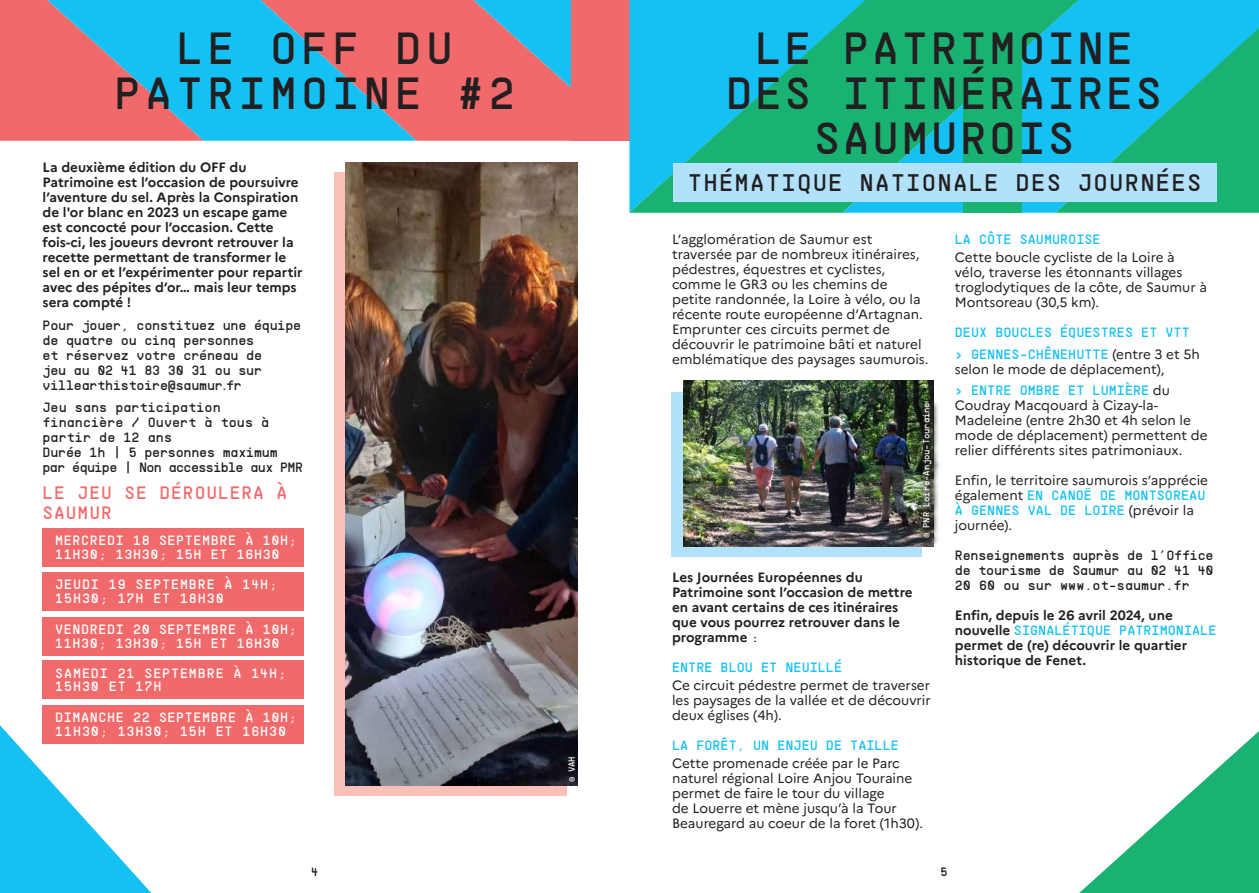
<style>
.page{position:relative;width:1259px;height:893px;background:#fff}
.page>*{position:absolute;margin:0;border:0;box-sizing:border-box;transform-origin:0 0}
.t1{font:45px/45px "PP Supply Mono";letter-spacing:.05em;color:#231f20;text-align:center}
.t2{font:45px/45px "PP Supply Mono";letter-spacing:.095em;color:#231f20;text-align:center}
.t3{font:24px "PP Supply Mono";letter-spacing:.05em;color:#231f20}
.t4{font:18px/19.5px "PP Supply Mono";letter-spacing:.05em;color:#f16a6b}
.t5{font:13.5px/15px "Marianne";color:#231f20}
.t6{font:700 13.5px/15px "Marianne";color:#231f20}
.t7{font:13.5px/22.5px "PP Supply Mono";color:#15c0f2}
.t8{font:13.5px/15px "PP Supply Mono";letter-spacing:-.02em;color:#231f20}
.t9{font:13.5px/13.5px "PP Supply Mono";letter-spacing:.04em;color:#fff}
.t10{font:13.5px/15px "PP Supply Mono";color:#231f20}
.t11{font:13.5px/13.5px "PP Supply Mono";letter-spacing:.06em;color:#fff}
.t12{font:12px "PP Supply Mono";color:#111314}
.t13{font:9px "PP Supply Mono";letter-spacing:-.02em;color:#fff}
.s1{font-family:"PP Supply Mono";font-weight:400}
.s2{font-family:"Marianne";color:#231f20}
.s3{font-family:"Marianne";font-weight:700;color:#231f20}
</style>
<div class="page">
<svg style="left:0;top:725px;width:151px;height:168px"></svg>
<svg style="left:1079px;top:731px;width:180px;height:162px"></svg>
<svg style="left:416px;top:0;width:155px;height:141px;background:#c77a84"></svg>
<svg style="left:203px;top:0;width:213px;height:141px;background:#65a1c1"></svg>
<div style="left:571px;top:0;width:58px;height:141px;background:#f16a6b"></div>
<svg style="left:0;top:0;width:203px;height:141px;background:#a0899c"></svg>
<svg style="left:629px;top:0;width:213px;height:213px;background:#19bac4"></svg>
<svg style="left:842px;top:0;width:417px;height:213px;background:#18b8a7"></svg>
<div style="left:963px;top:0;width:59px;height:213px;background:#19b273"></div>
<svg style="left:1055px;top:28px;width:204px;height:185px;background:#18baba"></svg>
<div style="left:43px;top:528px;width:261px;height:38px;background:#f16a6b"></div>
<div style="left:43px;top:572px;width:261px;height:38px;background:#f16a6b"></div>
<div style="left:43px;top:617px;width:261px;height:38px;background:#f16a6b"></div>
<div style="left:43px;top:660px;width:261px;height:39px;background:#f16a6b"></div>
<div style="left:43px;top:705px;width:261px;height:38px;background:#f16a6b"></div>
<div style="left:334px;top:173px;width:233px;height:623px;background:#fac0b8"></div>
<img style="left:345px;top:162px;width:233px;height:623px">
<div style="left:672px;top:392px;width:250px;height:164px;background:#b1e2f9"></div>
<img style="left:683px;top:381px;width:250px;height:165px">
<div style="left:918px;top:398px;width:23px;height:150px;background:#231f20;opacity:.75"></div>
<div style="left:673px;top:163px;width:543px;height:38px;background:#b1e2f9"></div>
<h1 class="t2" style="left:114px;top:25px;width:403px">LE OFF DU<br>PATRIMOINE #2</h1>
<h1 class="t1" style="left:726px;top:25px;width:438px">LE PATRIMOINE<br>DES ITINÉRAIRES<br>SAUMUROIS</h1>
<p class="t6" style="left:43px;top:159px;width:262px">La deuxième édition du OFF du Patrimoine est l’occasion de poursuivre l’aventure du sel. Après la Conspiration de l'or blanc en 2023 un escape game est concocté pour l’occasion. Cette fois-ci, les joueurs devront retrouver la recette permettant de transformer le sel en or et l’expérimenter pour repartir avec des pépites d’or… mais leur temps sera compté !</p>
<p class="t8" style="left:43px;top:317px;width:260px">Pour jouer, constituez une équipe de quatre ou cinq personnes<br>et réservez votre créneau de<br>jeu au 02 41 83 30 31 ou sur villearthistoire@saumur.fr</p>
<p class="t10" style="left:43px;top:400px;width:262px">Jeu sans participation financière / Ouvert à tous à partir de 12 ans<br>Durée 1h | 5 personnes maximum par équipe | Non accessible aux PMR</p>
<h3 class="t4" style="left:43px;top:483px;width:246px">LE JEU SE DÉROULERA À<br>SAUMUR</h3>
<p class="t9" style="left:55px;top:534px;width:243px">MERCREDI 18 SEPTEMBRE À 10H;<br>11H30; 13H30; 15H ET 16H30</p>
<p class="t11" style="left:55px;top:577px;width:223px">JEUDI 19 SEPTEMBRE À 14H;<br>15H30; 17H ET 18H30</p>
<p class="t9" style="left:55px;top:622px;width:243px">VENDREDI 20 SEPTEMBRE À 10H;<br>11H30; 13H30; 15H ET 16H30</p>
<p class="t11" style="left:55px;top:666px;width:232px">SAMEDI 21 SEPTEMBRE À 14H;<br>15H30 ET 17H</p>
<p class="t9" style="left:55px;top:710px;width:243px">DIMANCHE 22 SEPTEMBRE À 10H;<br>11H30; 13H30; 15H ET 16H30</p>
<p class="t13" style="left:565px;top:782px;width:28px;rotate:-90deg">© VAH</p>
<h2 class="t3" style="left:688px;top:166px;width:515px">THÉMATIQUE NATIONALE DES JOURNÉES</h2>
<p class="t5" style="left:672px;top:231px;width:258px">L’agglomération de Saumur est traversée par de nombreux itinéraires, pédestres, équestres et cyclistes, comme le GR3 ou les chemins de petite randonnée, la Loire à vélo, ou la récente route européenne d’Artagnan.<br>Emprunter ces circuits permet de découvrir le patrimoine bâti et naturel emblématique des paysages saumurois.</p>
<p class="t13" style="left:920px;top:538px;width:137px;rotate:-90deg">© PNR Loire-Anjou-Touraine</p>
<p class="t6" style="left:672px;top:568px;width:242px">Les Journées Européennes du<br>Patrimoine sont l’occasion de mettre en avant certains de ces itinéraires que vous pourrez retrouver dans le programme <span class="s1">:</span></p>
<p class="t7" style="left:672px;top:655px;width:172px">ENTRE BLOU ET NEUILLÉ</p>
<p class="t5" style="left:672px;top:676px;width:260px;text-align:justify">Ce circuit pédestre permet de traverser les paysages de la vallée et de découvrir deux églises (4h).</p>
<p class="t7" style="left:672px;top:733px;width:228px">LA FORÊT, UN ENJEU DE TAILLE</p>
<p class="t5" style="left:672px;top:754px;width:252px">Cette promenade créée par le Parc naturel régional Loire Anjou Touraine permet de faire le tour du village<br>de Louerre et mène jusqu’à la Tour Beauregard au coeur de la foret (1h30).</p>
<p class="t7" style="left:955px;top:227px;width:147px">LA CÔTE SAUMUROISE</p>
<p class="t5" style="left:955px;top:248px;width:254px">Cette boucle cycliste de la Loire à vélo, traverse les étonnants villages troglodytiques de la côte, de Saumur à Montsoreau (30,5 km).</p>
<p class="t7" style="left:955px;top:320px;width:246px">DEUX BOUCLES ÉQUESTRES ET VTT &gt; GENNES-CHÊNEHUTTE <span class="s2">(entre 3 et 5h</span></p>
<p class="t5" style="left:955px;top:361px;width:211px">selon le mode de déplacement),</p>
<p class="t7" style="left:955px;top:379px;width:217px">&gt; ENTRE OMBRE ET LUMIÈRE <span class="s2">du</span></p>
<p class="t5" style="left:955px;top:397px;width:254px">Coudray Macqouard à Cizay-la-Madeleine (entre 2h30 et 4h selon le mode de déplacement) permettent de relier différents sites patrimoniaux.</p>
<p class="t5" style="left:955px;top:472px;width:255px">Enfin, le territoire saumurois s’apprécie</p>
<p class="t7" style="left:955px;top:488px;width:252px;line-height:15px"><span class="s2">également</span> EN CANOË DE MONTSOREAU<br>À GENNES VAL DE LOIRE <span class="s2">(prévoir la</span></p>
<p class="t5" style="left:955px;top:517px;width:59px">journée).</p>
<p class="t8" style="left:955px;top:548px;width:260px;text-align:justify">Renseignements auprès de l’Office de tourisme de Saumur au 02 41 40<br>20 60 ou sur www.ot-saumur.fr</p>
<p class="t6" style="left:955px;top:607px;width:219px">Enfin, depuis le 26 avril 2024, une</p>
<p class="t7" style="left:955px;top:619px;width:263px"><span class="s3">nouvelle</span> SIGNALÉTIQUE PATRIMONIALE</p>
<p class="t6" style="left:955px;top:637px;width:234px">permet de (re) découvrir le quartier historique de Fenet.</p>
<p class="t12" style="left:311px;top:863px;width:9px">4</p>
<p class="t12" style="left:940px;top:863px;width:9px">5</p>
</div>
